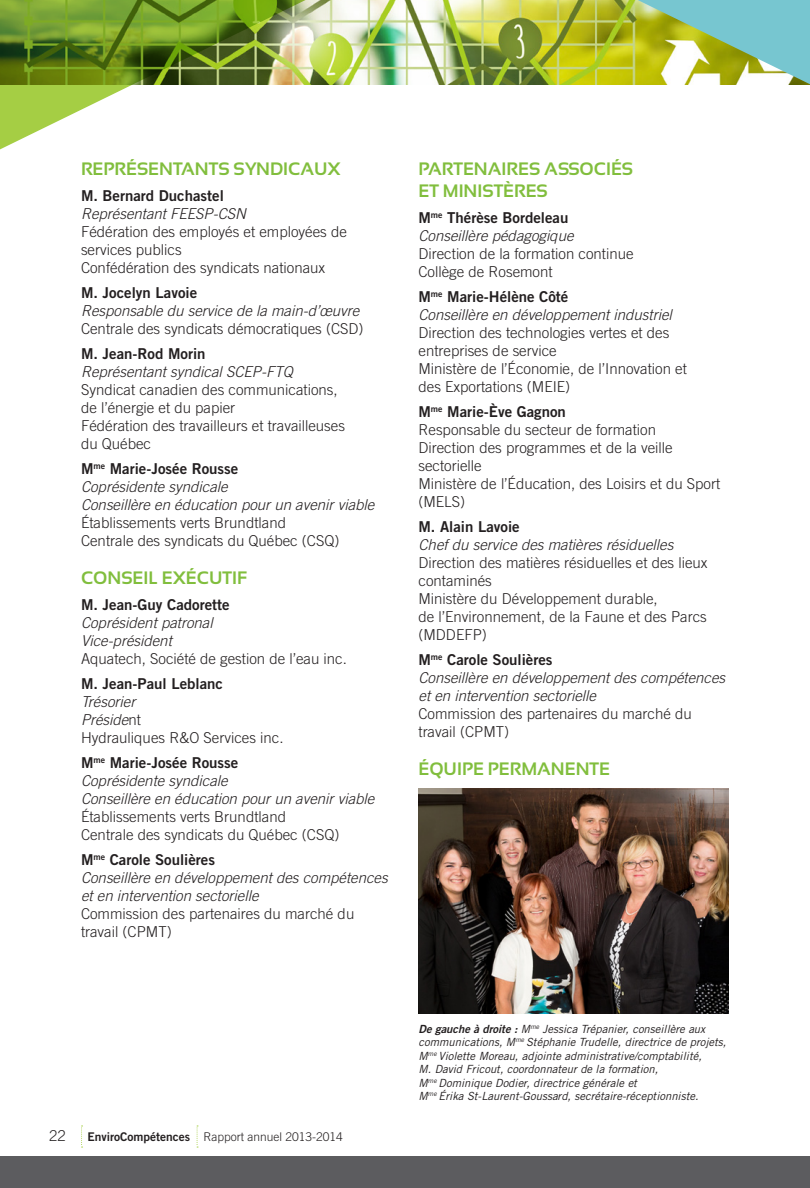
<style>
.page{position:relative;width:810px;height:1188px;background:#fff}
.page>*{position:absolute;margin:0;border:0;box-sizing:border-box;transform-origin:0 0}
.Sous-titre_1{font:700 18px/21.6px "Sansation";color:#81be3d}
.Texte{font:300 15px/18px "Trade Gothic";color:#231f20}
.Texte-2{font:italic 300 15px/18px "Trade Gothic";color:#231f20}
.Nom_Conseil{font:15px "Trade Gothic Bold Two";color:#231f20}
.t1{font:300 12px "Trade Gothic";color:#231f20}
.Bas_de_vignette{font:italic 11.25px/13.5px "Trade Gothic";color:#231f20}
.s1{font-style:normal}
.s2{font-family:"Trade Gothic Bold Two";font-weight:400}
.s3{font-family:"Trade Gothic Bold Two"}
</style>
<div class="page">
<svg style="left:81px;top:1125px;width:2px;height:23px"></svg>
<svg style="left:197px;top:1125px;width:1px;height:23px"></svg>
<div style="left:0;top:1156px;width:810px;height:32px;background:#5c5c5f"></div>
<img style="left:333px;top:0;width:277px;height:84px">
<img style="left:0;top:0;width:333px;height:150px">
<svg style="left:610px;top:0;width:200px;height:84px;background:#a1c584"></svg>
<img style="left:418px;top:789px;width:311px;height:225px">
<p class="Sous-titre_1" style="left:81px;top:158px;width:261px">REPRÉSENTANTS SYNDICAUX</p>
<p class="Nom_Conseil" style="left:81px;top:187px;width:144px">M. Bernard Duchastel</p>
<p class="Texte-2" style="left:81px;top:205px;width:167px">Représentant FEESP-CSN</p>
<p class="Texte" style="left:81px;top:223px;width:267px">Fédération des employés et employées de services publics</p>
<p class="Texte" style="left:81px;top:259px;width:246px">Confédération des syndicats nationaux</p>
<p class="Nom_Conseil" style="left:81px;top:284px;width:118px">M. Jocelyn Lavoie</p>
<p class="Texte-2" style="left:81px;top:302px;width:280px">Responsable du service de la main-d’œuvre</p>
<p class="Texte" style="left:81px;top:320px;width:284px">Centrale des syndicats démocratiques (CSD)</p>
<p class="Nom_Conseil" style="left:81px;top:345px;width:126px">M. Jean-Rod Morin</p>
<p class="Texte-2" style="left:81px;top:363px;width:213px">Représentant syndical SCEP-FTQ</p>
<p class="Texte" style="left:81px;top:381px;width:258px">Syndicat canadien des communications, de l’énergie et du papier</p>
<p class="Texte" style="left:81px;top:417px;width:266px">Fédération des travailleurs et travailleuses du Québec</p>
<p class="Nom_Conseil" style="left:81px;top:460px;width:159px">M<sup>me</sup> Marie-Josée Rousse</p>
<p class="Texte-2" style="left:81px;top:478px;width:148px">Coprésidente syndicale</p>
<p class="Texte-2" style="left:81px;top:496px;width:295px">Conseillère en éducation pour un avenir viable</p>
<p class="Texte" style="left:81px;top:514px;width:207px">Établissements verts Brundtland</p>
<p class="Texte" style="left:81px;top:532px;width:260px">Centrale des syndicats du Québec (CSQ)</p>
<p class="Sous-titre_1" style="left:81px;top:567px;width:168px">CONSEIL EXÉCUTIF</p>
<p class="Nom_Conseil" style="left:81px;top:596px;width:150px">M. Jean-Guy Cadorette</p>
<p class="Texte-2" style="left:81px;top:614px;width:133px">Coprésident patronal</p>
<p class="Texte-2" style="left:81px;top:632px;width:92px">Vice-président</p>
<p class="Texte" style="left:81px;top:650px;width:267px">Aquatech, Société de gestion de l’eau inc.</p>
<p class="Nom_Conseil" style="left:81px;top:675px;width:144px">M. Jean-Paul Leblanc</p>
<p class="Texte-2" style="left:81px;top:693px;width:56px">Trésorier</p>
<p class="Texte-2" style="left:81px;top:711px;width:61px">Préside<span class="s1">nt</span></p>
<p class="Texte" style="left:81px;top:729px;width:204px">Hydrauliques R&amp;O Services inc.</p>
<p class="Nom_Conseil" style="left:81px;top:754px;width:159px">M<sup>me</sup> Marie-Josée Rousse</p>
<p class="Texte-2" style="left:81px;top:772px;width:148px">Coprésidente syndicale</p>
<p class="Texte-2" style="left:81px;top:790px;width:295px">Conseillère en éducation pour un avenir viable</p>
<p class="Texte" style="left:81px;top:808px;width:207px">Établissements verts Brundtland</p>
<p class="Texte" style="left:81px;top:826px;width:260px">Centrale des syndicats du Québec (CSQ)</p>
<p class="Nom_Conseil" style="left:81px;top:851px;width:136px">M<sup>me</sup> Carole Soulières</p>
<p class="Texte-2" style="left:81px;top:869px;width:308px">Conseillère en développement des compétences et en intervention sectorielle</p>
<p class="Texte" style="left:81px;top:905px;width:275px">Commission des partenaires du marché du travail (CPMT)</p>
<p class="Sous-titre_1" style="left:418px;top:158px;width:216px">PARTENAIRES ASSOCIÉS<br>ET MINISTÈRES</p>
<p class="Nom_Conseil" style="left:418px;top:208px;width:151px">M<sup>me</sup> Thérèse Bordeleau</p>
<p class="Texte-2" style="left:418px;top:226px;width:157px">Conseillère pédagogique</p>
<p class="Texte" style="left:418px;top:244px;width:217px">Direction de la formation continue</p>
<p class="Texte" style="left:418px;top:262px;width:136px">Collège de Rosemont</p>
<p class="Nom_Conseil" style="left:418px;top:287px;width:151px">M<sup>me</sup> Marie-Hélène Côté</p>
<p class="Texte-2" style="left:418px;top:305px;width:255px">Conseillère en développement industriel</p>
<p class="Texte" style="left:418px;top:323px;width:252px">Direction des technologies vertes et des entreprises de service</p>
<p class="Texte" style="left:418px;top:359px;width:270px">Ministère de l’Économie, de l’Innovation et des Exportations (MEIE)</p>
<p class="Nom_Conseil" style="left:418px;top:402px;width:149px">M<sup>me</sup> Marie-Ève Gagnon</p>
<p class="Texte" style="left:418px;top:420px;width:239px">Responsable du secteur de formation</p>
<p class="Texte" style="left:418px;top:438px;width:256px">Direction des programmes et de la veille sectorielle</p>
<p class="Texte" style="left:418px;top:474px;width:303px">Ministère de l’Éducation, des Loisirs et du Sport (MELS)</p>
<p class="Nom_Conseil" style="left:418px;top:517px;width:103px">M. Alain Lavoie</p>
<p class="Texte-2" style="left:418px;top:535px;width:256px">Chef du service des matières résiduelles</p>
<p class="Texte" style="left:418px;top:553px;width:291px">Direction des matières résiduelles et des lieux contaminés</p>
<p class="Texte" style="left:418px;top:589px;width:290px">Ministère du Développement durable,<br>de l’Environnement, de la Faune et des Parcs (MDDEFP)</p>
<p class="Nom_Conseil" style="left:418px;top:650px;width:136px">M<sup>me</sup> Carole Soulières</p>
<p class="Texte-2" style="left:418px;top:668px;width:308px">Conseillère en développement des compétences et en intervention sectorielle<br><span class="s1">Commission des partenaires du marché du travail (CPMT)</span></p>
<p class="Sous-titre_1" style="left:418px;top:758px;width:193px">ÉQUIPE PERMANENTE</p>
<p class="Texte" style="left:49px;top:1126px;width:18px">22</p>
<p class="t1" style="left:87px;top:1129px;width:257px"><span class="s2">EnviroCompétences</span> Rapport annuel 2013-2014</p>
<p class="Bas_de_vignette" style="left:418px;top:1022px;width:309px"><span class="s3">De gauche à droite :</span> M<sup>me</sup> Jessica Trépanier, conseillère aux communications, M<sup>me</sup> Stéphanie Trudelle, directrice de projets, M<sup>me</sup> Violette Moreau, adjointe administrative/comptabilité,<br>M. David Fricout, coordonnateur de la formation,<br>M<sup>me</sup> Dominique Dodier, directrice générale et<br>M<sup>me</sup> Érika St-Laurent-Goussard, secrétaire-réceptionniste.</p>
</div>
